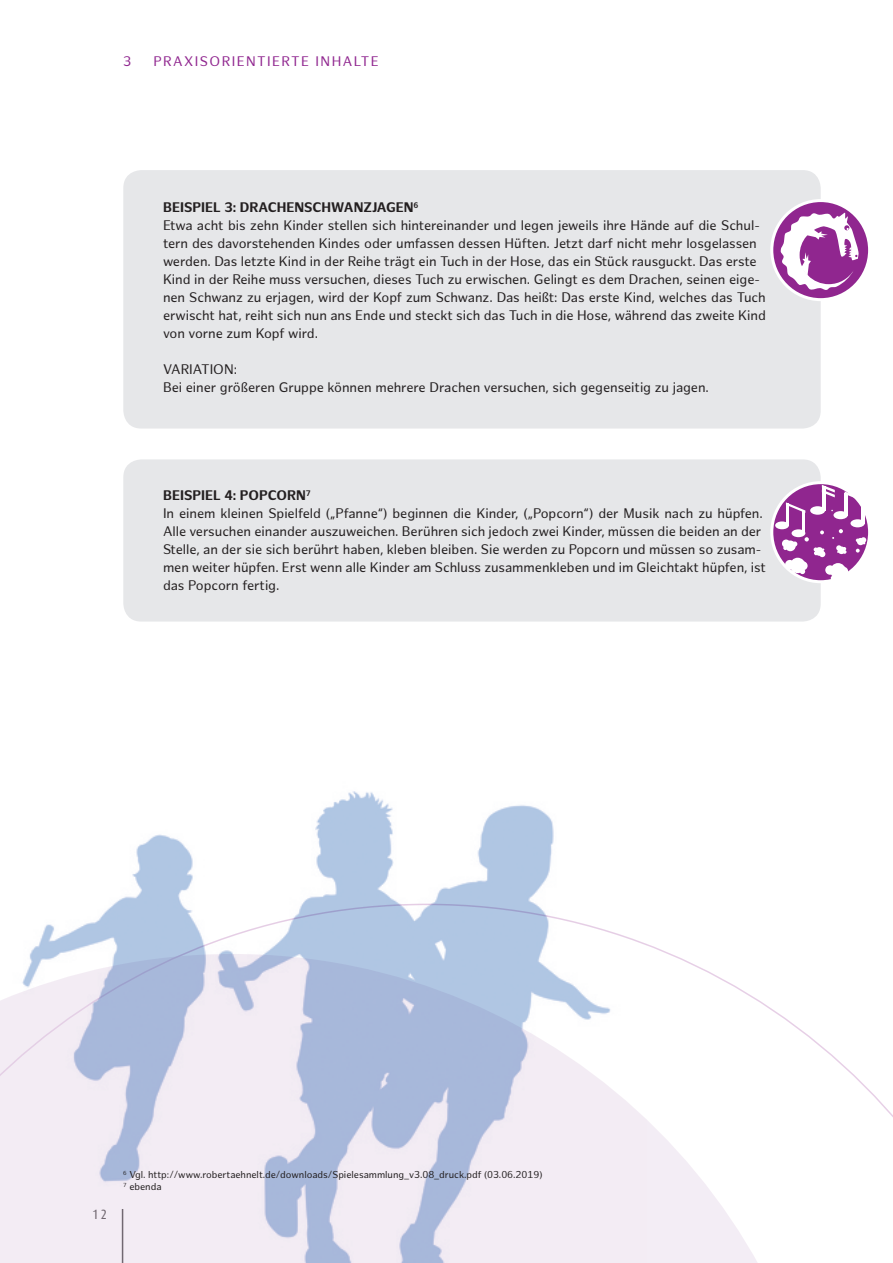
<style>
.page{position:relative;width:893px;height:1263px;background:#fff}
.page>*{position:absolute;margin:0;border:0;box-sizing:border-box;transform-origin:0 0}
.t1{font:13.5px/18px "Hamburg Sans";letter-spacing:-.005em;color:#231f20}
.t2{font:700 13.5px "Hamburg Sans";color:#231f20}
.t3{font:13.5px "Hamburg Sans";letter-spacing:.105em;color:#90268f}
.t4{font:13.5px "Dax Condensed";color:#231f20}
.t5{font:9.75px/12px "Hamburg Sans";letter-spacing:-.005em;color:#231f20}
.s1{font-weight:700}
</style>
<div class="page">
<svg style="left:646px;top:954px;width:187px;height:309px"></svg>
<div style="left:123px;top:459px;width:698px;height:162px;background:#e6e7e9;border-radius:18px"></div>
<div style="left:123px;top:170px;width:698px;height:258px;background:#e6e7e9;border-radius:18px"></div>
<img style="left:0;top:791px;width:646px;height:472px">
<svg style="left:772px;top:201px;width:98px;height:99px"></svg>
<div style="left:770px;top:199px;width:101px;height:102px;border:3px solid #fff;border-radius:50%"></div>
<svg style="left:781px;top:212px;width:78px;height:78px"></svg>
<div style="left:772px;top:483px;width:98px;height:99px;background:#90268f;border-radius:50%"></div>
<div style="left:830px;top:563px;width:16px;height:16px;background:#fff;border-radius:50%"></div>
<div style="left:825px;top:565px;width:10px;height:10px;background:#fff;border-radius:50%"></div>
<div style="left:839px;top:567px;width:9px;height:9px;background:#fff;border-radius:50%"></div>
<svg style="left:836px;top:545px;width:10px;height:9px"></svg>
<svg style="left:782px;top:539px;width:8px;height:9px"></svg>
<svg style="left:783px;top:541px;width:14px;height:9px"></svg>
<svg style="left:814px;top:547px;width:11px;height:10px"></svg>
<svg style="left:820px;top:530px;width:4px;height:4px"></svg>
<svg style="left:832px;top:529px;width:11px;height:10px"></svg>
<svg style="left:856px;top:537px;width:10px;height:16px"></svg>
<svg style="left:804px;top:537px;width:5px;height:4px"></svg>
<div style="left:790px;top:558px;width:15px;height:15px;background:#fff;border-radius:50%"></div>
<div style="left:785px;top:560px;width:9px;height:9px;background:#fff;border-radius:50%"></div>
<div style="left:799px;top:561px;width:9px;height:9px;background:#fff;border-radius:50%"></div>
<svg style="left:790px;top:569px;width:15px;height:6px"></svg>
<div style="left:850px;top:519px;width:15px;height:8px;background:#fff;border-radius:50%"></div>
<hr style="left:862px;top:501px;width:3px;height:23px;background:#fff">
<div style="left:833px;top:511px;width:15px;height:8px;background:#fff;border-radius:50%"></div>
<hr style="left:845px;top:493px;width:3px;height:22px;background:#fff">
<svg style="left:845px;top:491px;width:14px;height:11px"></svg>
<div style="left:792px;top:529px;width:13px;height:8px;background:#fff;border-radius:50%"></div>
<hr style="left:802px;top:511px;width:3px;height:23px;background:#fff">
<div style="left:775px;top:521px;width:14px;height:8px;background:#fff;border-radius:50%"></div>
<hr style="left:786px;top:504px;width:3px;height:22px;background:#fff">
<svg style="left:786px;top:502px;width:19px;height:10px"></svg>
<div style="left:810px;top:506px;width:15px;height:9px;background:#fff;border-radius:50%"></div>
<hr style="left:822px;top:487px;width:3px;height:24px;background:#fff">
<svg style="left:822px;top:485px;width:13px;height:15px"></svg>
<div style="left:770px;top:481px;width:101px;height:102px;border:3px solid #fff;border-radius:50%"></div>
<p class="t3" style="left:123px;top:54px;width:10px">3</p>
<p class="t3" style="left:153px;top:54px;width:78px">Praxisorientierte</p>
<p class="t3" style="left:316px;top:54px;width:16px">Inhalte</p>
<p class="t1" style="left:163px;top:199px;width:604px;text-indent:168px"><span class="s1">WANZJAGEN</span><sup>6<br></sup>Etwa acht bis zehn Kinder stellen sich hintereinander und legen jeweils ihre Hände auf die Schul&shy;tern des davorstehenden Kindes oder umfassen dessen Hüften. Jetzt darf nicht mehr losgelassen werden. Das letzte Kind in der Reihe trägt ein Tuch in der Hose, das ein Stück rausguckt. Das erste Kind in der Reihe muss versuchen, dieses Tuch zu erwischen. Gelingt es dem Drachen, seinen eige&shy;nen Schwanz zu erjagen, wird der Kopf zum Schwanz. Das heißt: Das erste Kind, welches das Tuch erwischt hat, reiht sich nun ans Ende und steckt sich das Tuch in die Hose, während das zweite Kind von vorne zum Kopf wird.</p>
<p class="t1" style="left:163px;top:361px;width:16px">Variati</p>
<p class="t2" style="left:163px;top:200px;width:17px">BEISPIE</p>
<p class="t2" style="left:213px;top:200px;width:64px">L 3: DRACHE</p>
<p class="t2" style="left:294px;top:200px;width:20px">NSCH</p>
<p class="t1" style="left:163px;top:361px;width:547px;text-indent:50px">on:<br>Bei einer größeren Gruppe können mehrere Drachen versuchen, sich gegenseitig zu jagen.</p>
<p class="t1" style="left:163px;top:487px;width:604px;text-indent:50px"><span class="s1">L 4: POPCORN</span><sup>7<br></sup>In einem kleinen Spielfeld („Pfanne“) beginnen die Kinder, („Popcorn“) der Musik nach zu hüpfen.<br>Alle versuchen einander auszuweichen. Berühren sich jedoch zwei Kinder, müssen die beiden an der Stelle, an der sie sich berührt haben, kleben bleiben. Sie werden zu Popcorn und müssen so zusam&shy;men weiter hüpfen. Erst wenn alle Kinder am Schluss zusammenkleben und im Gleichtakt hüpfen, ist das Popcorn fertig.</p>
<p class="t2" style="left:163px;top:488px;width:17px">BEISPIE</p>
<p class="t4" style="left:93px;top:1207px;width:16px">12</p>
<p class="t5" style="left:123px;top:1169px;width:421px"><sup>6</sup> Vgl. http://www.robertaehnelt.de/downloads/Spielesammlung_v3.08_druck.pdf (03.06.2019)<br><sup>7</sup> ebenda</p>
</div>
